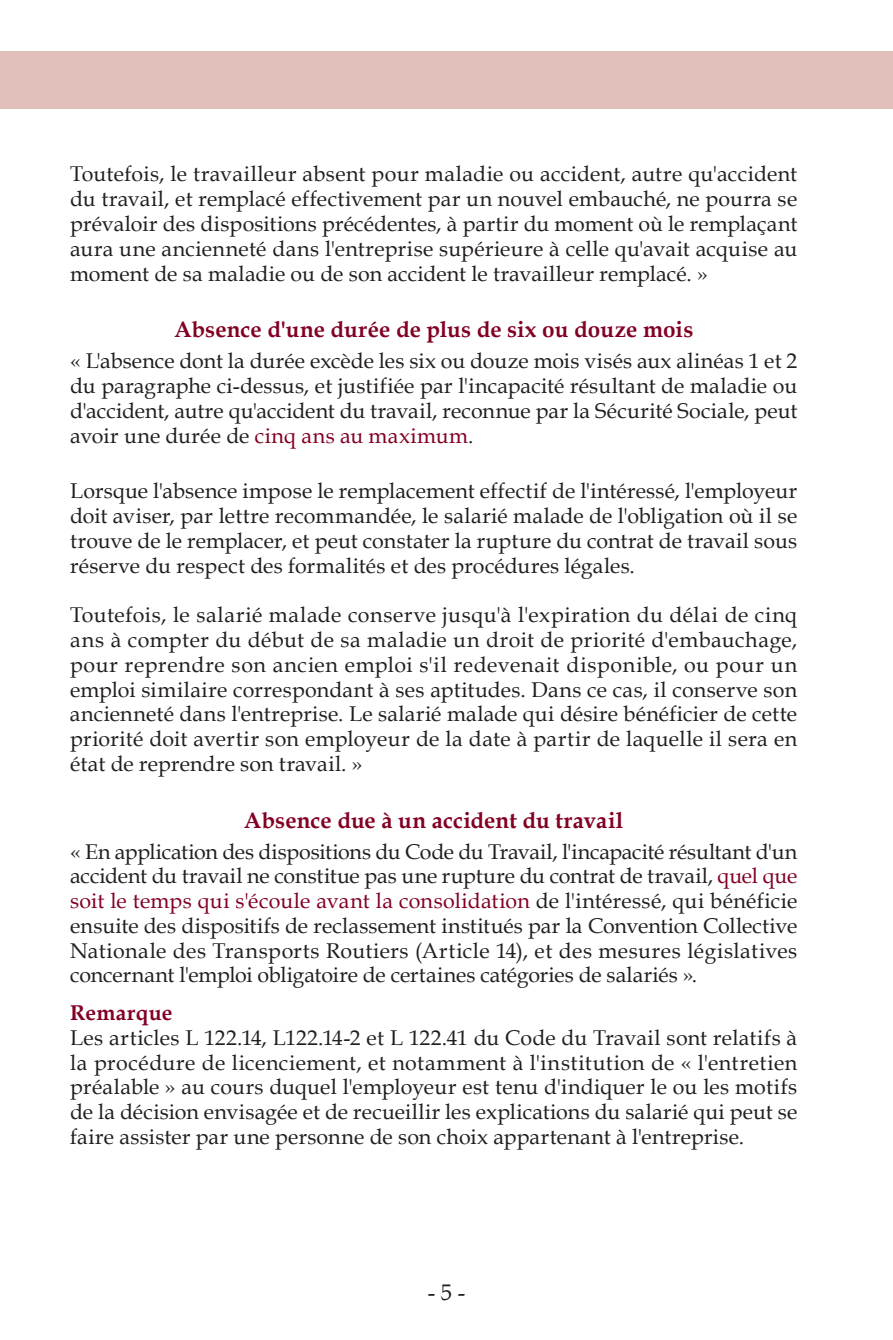
<style>
.page{position:relative;width:893px;height:1340px;background:#fff}
.page>*{position:absolute;margin:0;border:0;box-sizing:border-box;transform-origin:0 0}
.t1{font:700 22.5px "Book Antiqua";letter-spacing:-.005em;color:#820123}
.t2{font:22.5px "Book Antiqua";color:#231f20}
.t3{font:21.38px/24.8px "Book Antiqua";letter-spacing:.005em;color:#231f20;text-align:justify}
.t4{font:700 21.38px "Book Antiqua";color:#820123}
.s1{color:#820123}
</style>
<div class="page">
<div style="left:0;top:51px;width:893px;height:57px;background:#e1bfba"></div>
<p class="t3" style="left:70px;top:161px;width:729px">Toutefois, le travailleur absent pour maladie ou accident, autre qu'accident du travail, et remplacé effectivement par un nouvel embauché, ne pourra se prévaloir des dispositions précédentes, à partir du moment où le remplaçant aura une ancienneté dans l'entreprise supérieure à celle qu'avait acquise au moment de sa maladie ou de son accident le travailleur remplacé. »</p>
<p class="t1" style="left:174px;top:314px;width:521px">Absence d'une durée de plus de six ou douze mois</p>
<p class="t3" style="left:70px;top:348px;width:729px;text-align:left">« L'absence dont la durée excède les six ou douze mois visés aux alinéas 1 et 2 du paragraphe ci-dessus, et justifiée par l'incapacité résultant de maladie ou d'accident, autre qu'accident du travail, reconnue par la Sécurité Sociale, peut avoir une durée de <span class="s1">cinq ans au maximum</span>.</p>
<p class="t3" style="left:70px;top:478px;width:729px">Lorsque l'absence impose le remplacement effectif de l'intéressé, l'employeur doit aviser, par lettre recommandée, le salarié malade de l'obligation où il se trouve de le remplacer, et peut constater la rupture du contrat de travail sous réserve du respect des formalités et des procédures légales.</p>
<p class="t3" style="left:70px;top:602px;width:729px">Toutefois, le salarié malade conserve jusqu'à l'expiration du délai de cinq ans à compter du début de sa maladie un droit de priorité d'embauchage, pour reprendre son ancien emploi s'il redevenait disponible, ou pour un emploi similaire correspondant à ses aptitudes. Dans ce cas, il conserve son ancienneté dans l'entreprise. Le salarié malade qui désire bénéficier de cette priorité doit avertir son employeur de la date à partir de laquelle il sera en état de reprendre son travail. »</p>
<p class="t1" style="left:244px;top:804px;width:381px">Absence due à un accident du travail</p>
<p class="t3" style="left:70px;top:838px;width:729px">« En application des dispositions du Code du Travail, l'incapacité résultant d'un accident du travail ne constitue pas une rupture du contrat de travail, <span class="s1">quel que soit le temps qui s'écoule avant la consolidation</span> de l'intéressé, qui bénéficie ensuite des dispositifs de reclassement institués par la Convention Collective Nationale des Transports Routiers (Article 14), et des mesures législatives concernant l'emploi obligatoire de certaines catégories de salariés ».</p>
<p class="t4" style="left:70px;top:998px;width:104px">Remarque</p>
<p class="t3" style="left:70px;top:1024px;width:729px">Les articles L 122 .14, L122 .14-2 et L 122 .41 du Code du Travail sont relatifs à la procédure de licenciement, et notamment à l'institution de « l'entretien préalable » au cours duquel l'employeur est tenu d'indiquer le ou les motifs de la décision envisagée et de recueillir les explications du salarié qui peut se faire assister par une personne de son choix appartenant à l'entreprise.</p>
<p class="t2" style="left:428px;top:1276px;width:39px">- -</p>
</div>
